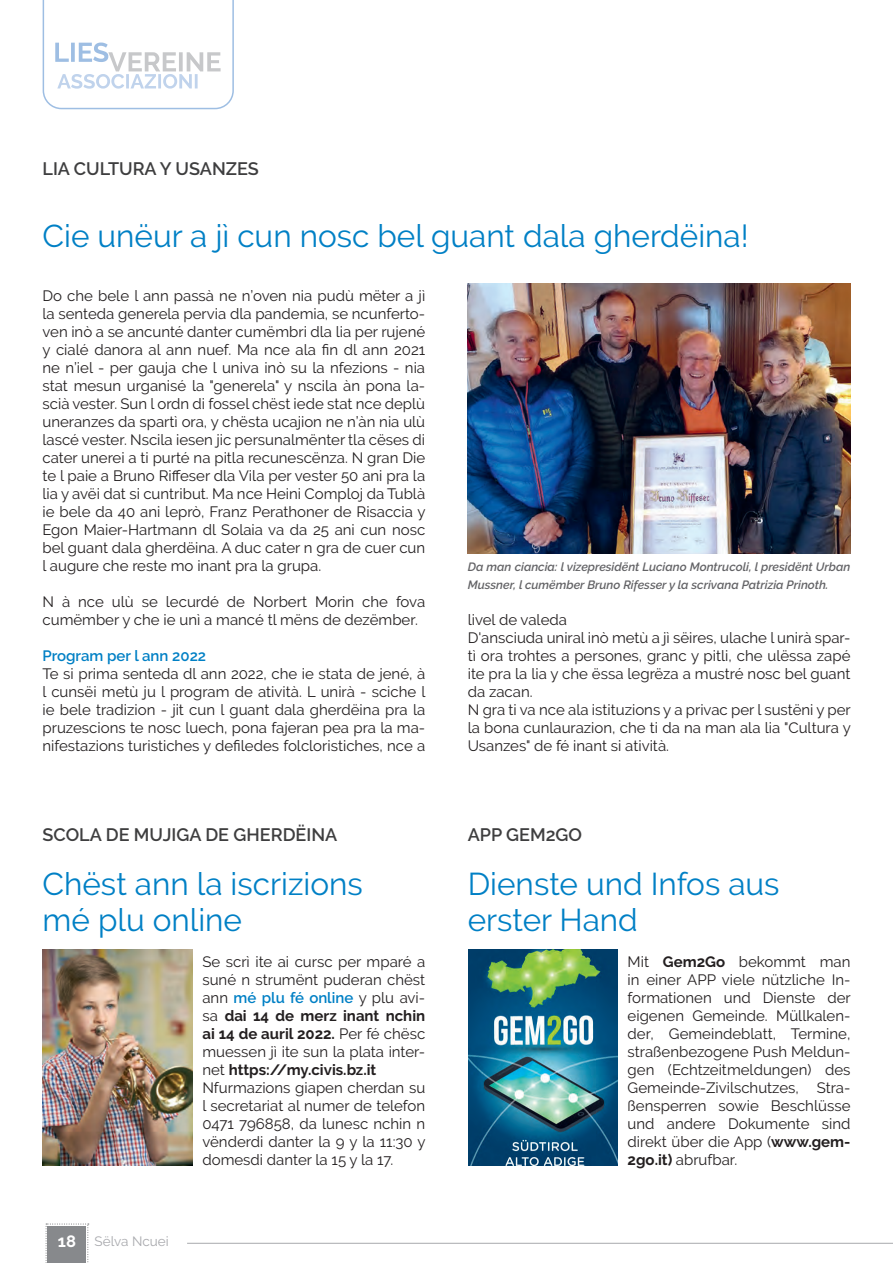
<style>
.page{position:relative;width:893px;height:1263px;background:#fff}
.page>*{position:absolute;margin:0;border:0;box-sizing:border-box;transform-origin:0 0}
.Titul_LIES{font:31.5px "Raleway";color:#0080c5}
.Occhiello_LIES{font:600 18px "Raleway";color:#3e3e3f}
.TEXT{font:15px/18px "Raleway";color:#231f20;text-align:justify}
.TEXT-2{font:600 15px "Raleway";color:#0080c5}
.t1{font:13.5px "Raleway";color:#a8a9ad}
.FOTO{font:italic 600 12px/18px "Raleway";color:#636366}
.s1{font-weight:700;font-size:16.5px;color:#fff}
.s2{font-weight:600;color:#0080c5}
.s3{font-weight:700}
</style>
<div class="page">
<svg style="left:46px;top:1224px;width:43px;height:39px;background:#959699"></svg>
<hr style="left:187px;top:1243px;width:706px;height:1px;background:#a8a9ad">
<img style="left:468px;top:283px;width:382px;height:270px">
<svg style="left:43px;top:0;width:191px;height:109px"></svg>
<img style="left:43px;top:949px;width:149px;height:216px">
<img style="left:468px;top:949px;width:149px;height:216px">
<p class="Occhiello_LIES" style="left:43px;top:159px;width:218px">LIA CULTURA Y USANZES</p>
<p class="Titul_LIES" style="left:43px;top:218px;width:708px">Cie unëur a jì cun nosc bel guant dala gherdëina!</p>
<p class="TEXT" style="left:43px;top:287px;width:385px">Do che bele l ann passà ne n’oven nia pudù mëter a jì la senteda generela pervia dla pandemia, se ncunferto&shy;ven inò a se ancunté danter cumëmbri dla lia per rujené y cialé danora al ann nuef. Ma nce ala fin dl ann 2021 ne n’iel - per gauja che l univa inò su la nfezions - nia stat mesun urganisé la "generela" y nscila àn pona la&shy;scià vester. Sun l ordn di fossel chëst iede stat nce deplù uneranzes da spartì ora, y chësta ucajion ne n’àn nia ulù lascé vester. Nscila iesen jic persunalmënter tla cëses di cater unerei a ti purté na pitla recunescënza. N gran Die te l paie a Bruno Riffeser dla Vila per vester 50 ani pra la lia y avëi dat si cuntribut. Ma nce Heini Comploj da Tublà ie bele da 40 ani leprò, Franz Perathoner de Risaccia y Egon Maier-Hartmann dl Solaia va da 25 ani cun nosc bel guant dala gherdëina. A duc cater n gra de cuer cun l augure che reste mo inant pra la grupa.</p>
<p class="TEXT" style="left:43px;top:593px;width:384px">N à nce ulù se lecurdé de Norbert Morin che fova cumëmber y che ie unì a mancé tl mëns de dezëmber.</p>
<p class="TEXT-2" style="left:43px;top:647px;width:165px">Program per l ann 2022</p>
<p class="TEXT" style="left:43px;top:665px;width:385px">Te si prima senteda dl ann 2022, che ie stata de jené, à l cunsëi metù ju l program de atività. L unirà - sciche l ie bele tradizion - jit cun l guant dala gherdëina pra la pruzescions te nosc luech, pona fajeran pea pra la ma&shy;nifestazions turistiches y defiledes folcloristiches, nce a</p>
<p class="FOTO" style="left:468px;top:558px;width:384px">Da man ciancia: l vizepresidënt Luciano Montrucoli, l presidënt Urban<br>Mussner, l cumëmber Bruno Rifesser y la scrivana Patrizia Prinoth.</p>
<p class="TEXT" style="left:468px;top:611px;width:101px">livel de valeda</p>
<p class="TEXT" style="left:468px;top:629px;width:384px">D'ansciuda uniral inò metù a jì sëires, ulache l unirà spar&shy;tì ora trohtes a persones, granc y pitli, che ulëssa zapé ite pra la lia y che ëssa legrëza a mustré nosc bel guant da zacan.</p>
<p class="TEXT" style="left:468px;top:701px;width:385px">N gra ti va nce ala istituzions y a privac per l sustëni y per la bona cunlaurazion, che ti da na man ala lia "Cultura y Usanzes" de fé inant si atività.</p>
<p class="Occhiello_LIES" style="left:43px;top:825px;width:296px">SCOLA DE MUJIGA DE GHERDËINA</p>
<p class="Occhiello_LIES" style="left:468px;top:825px;width:116px">APP GEM2GO</p>
<p class="Titul_LIES" style="left:43px;top:866px;width:322px">Chëst ann la iscrizions</p>
<p class="Titul_LIES" style="left:43px;top:902px;width:201px">mé plu online</p>
<p class="t1" style="left:58px;top:1233px;width:112px"><span class="s1">18</span> Sëlva Ncuei</p>
<p class="TEXT" style="left:202px;top:953px;width:224px">Se scrì ite ai cursc per mparé a suné n strumënt puderan chëst ann <span class="s2">mé plu fé online</span> y plu avi&shy;sa <span class="s3">dai 14 de merz inant nchin ai 14 de auril 2022.</span> Per fé chësc muessen jì ite sun la plata inter&shy;net <span class="s3">https://my.civis.bz.it</span></p>
<p class="TEXT" style="left:202px;top:1079px;width:225px">Nfurmazions giapen cherdan su l secretariat al numer de telefon 0471 796858, da lunesc nchin n vënderdi danter la 9 y la 11:30 y domesdi danter la 15 y la 17.</p>
<p class="Titul_LIES" style="left:468px;top:866px;width:313px">Dienste und Infos aus</p>
<p class="Titul_LIES" style="left:468px;top:902px;width:172px">erster Hand</p>
<p class="TEXT" style="left:628px;top:953px;width:225px">Mit <span class="s3">Gem2Go</span> bekommt man in einer APP viele nützliche In&shy;formationen und Dienste der eigenen Gemeinde. Müllkalen&shy;der, Gemeindeblatt, Termine, straßenbezogene Push Meldun&shy;gen (Echtzeitmeldungen) des Gemeinde-Zivilschutzes, Stra&shy;ßensperren sowie Beschlüsse und andere Dokumente sind direkt über die App (<span class="s3">www.gem-2go.it)</span> abrufbar.</p>
</div>
